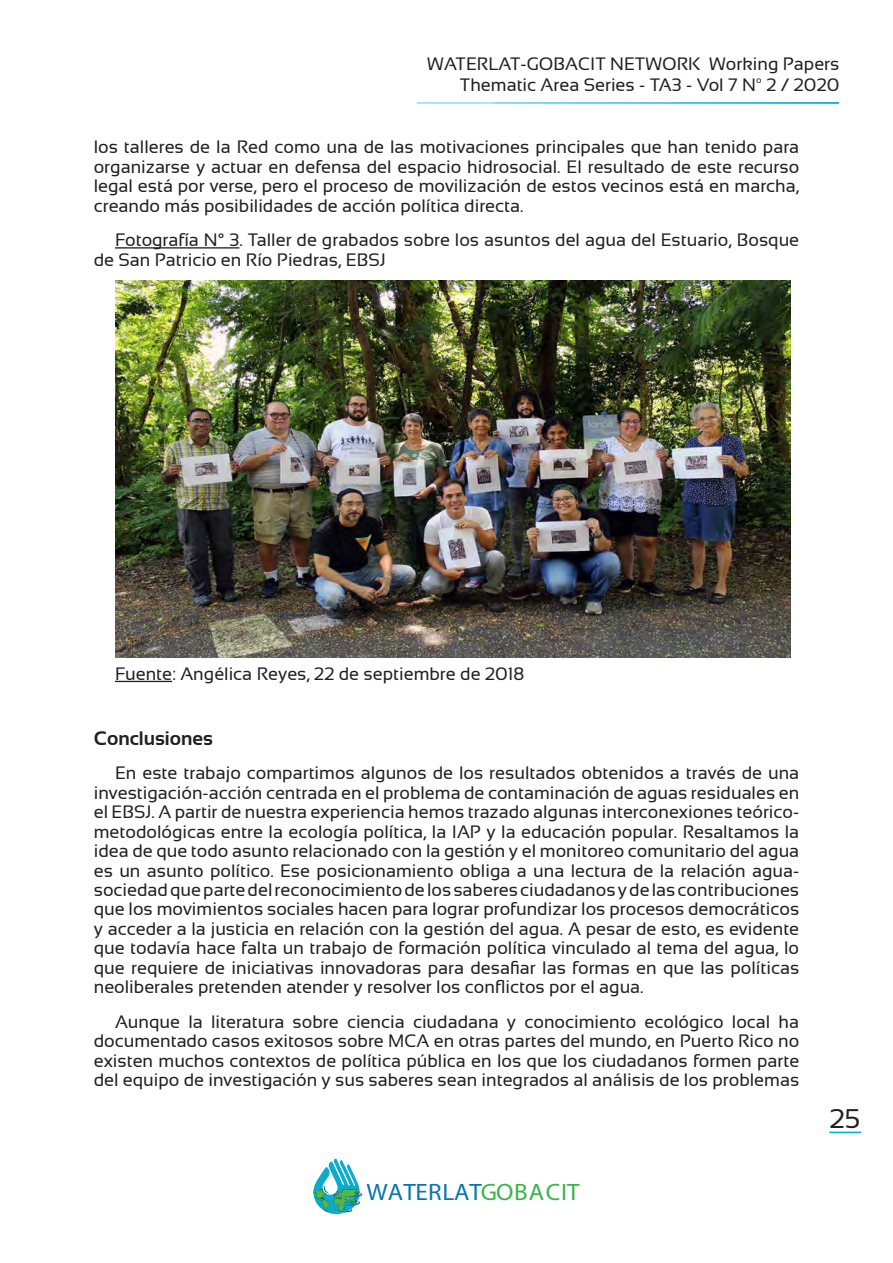
<style>
.page{position:relative;width:893px;height:1263px;background:#fff}
.page>*{position:absolute;margin:0;border:0;box-sizing:border-box;transform-origin:0 0}
.t1{font:27px "Sansation";color:#231f20}
.t2{font:700 23.7px "Sansation";letter-spacing:.005em;color:#0a76af;scale:1.06 1}
.Titulo_2_Sansation{font:700 19.5px "Sansation";color:#231f20}
.Normal_Sans{font:18px/19.5px "Sansation";color:#231f20;text-align:justify}
.s1{color:#3ab44a}
</style>
<div class="page">
<hr style="left:417px;top:102px;width:422px;height:2px;background:#00aeef">
<svg style="left:313px;top:1158px;width:48px;height:56px"></svg>
<img style="left:337px;top:1193px;width:25px;height:13px">
<hr style="left:829px;top:1131px;width:32px;height:2px;background:#00aeef">
<hr style="left:115px;top:247px;width:124px;height:2px;background:#231f20">
<hr style="left:115px;top:681px;width:57px;height:1px;background:#231f20">
<img style="left:115px;top:281px;width:676px;height:376px">
<p class="Normal_Sans" style="left:427px;top:53px;width:414px;line-height:21.6px;text-align:right">WATERLAT-GOBACIT NETWORK Working Papers<br>Thematic Area Series - TA3 - Vol 7 Nº 2 / 2020</p>
<p class="Normal_Sans" style="left:94px;top:137px;width:707px">los talleres de la Red como una de las motivaciones principales que han tenido para organizarse y actuar en defensa del espacio hidrosocial. El resultado de este recurso legal está por verse, pero el proceso de movilización de estos vecinos está en marcha, creando más posibilidades de acción política directa.</p>
<p class="Normal_Sans" style="left:94px;top:230px;width:707px;text-indent:21px">Fotografía N° 3. Taller de grabados sobre los asuntos del agua del Estuario, Bosque de San Patricio en Río Piedras, EBSJ</p>
<p class="Normal_Sans" style="left:115px;top:664px;width:411px">Fuente: Angélica Reyes, 22 de septiembre de 2018</p>
<p class="Titulo_2_Sansation" style="left:94px;top:727px;width:121px">Conclusiones</p>
<p class="Normal_Sans" style="left:94px;top:763px;width:707px;text-indent:21px">En este trabajo compartimos algunos de los resultados obtenidos a través de una investigación-acción centrada en el problema de contaminación de aguas residuales en el EBSJ. A partir de nuestra experiencia hemos trazado algunas interconexiones teórico&shy;metodológicas entre la ecología política, la IAP y la educación popular. Resaltamos la idea de que todo asunto relacionado con la gestión y el monitoreo comunitario del agua es un asunto político. Ese posicionamiento obliga a una lectura de la relación agua&shy;sociedad que parte del reconocimiento de los saberes ciudadanos y de las contribuciones que los movimientos sociales hacen para lograr profundizar los procesos democráticos y acceder a la justicia en relación con la gestión del agua. A pesar de esto, es evidente que todavía hace falta un trabajo de formación política vinculado al tema del agua, lo que requiere de iniciativas innovadoras para desafiar las formas en que las políticas neoliberales pretenden atender y resolver los conflictos por el agua.</p>
<p class="Normal_Sans" style="left:94px;top:1012px;width:707px;text-indent:21px">Aunque la literatura sobre ciencia ciudadana y conocimiento ecológico local ha documentado casos exitosos sobre MCA en otras partes del mundo, en Puerto Rico no existen muchos contextos de política pública en los que los ciudadanos formen parte del equipo de investigación y sus saberes sean integrados al análisis de los problemas</p>
<h2 class="t2" style="left:366px;top:1177px;width:202px">WATERLAT<span class="s1">GOBACIT</span></h2>
<h1 class="t1" style="left:830px;top:1103px;width:32px">25</h1>
</div>
